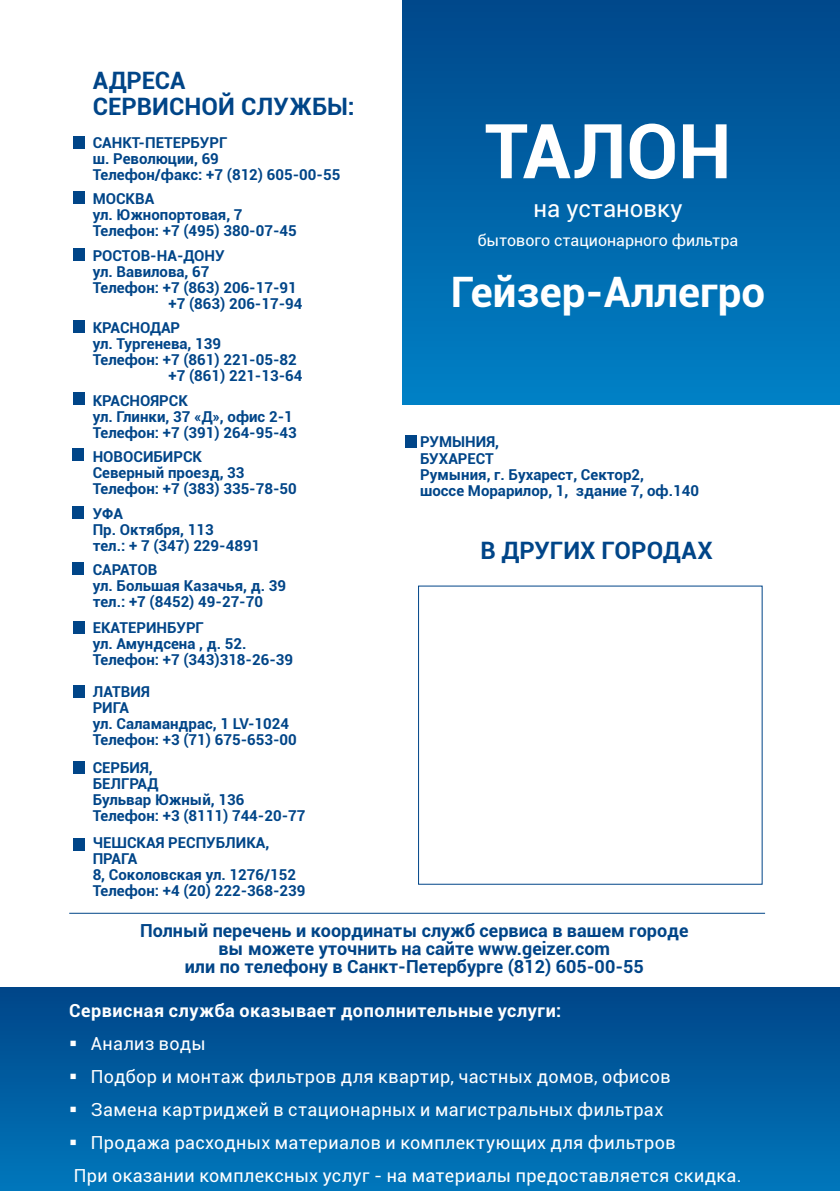
<style>
.page{position:relative;width:840px;height:1191px;background:#fff}
.page>*{position:absolute;margin:0;border:0;box-sizing:border-box;transform-origin:0 0}
.t1{font:700 75.8px "Roboto";letter-spacing:-.005em;color:#fff}
.t2{font:700 42px "Roboto";color:#fff}
.t3{font:700 24px/25.6px "Roboto";letter-spacing:.005em;color:#004588}
.t4{font:24px "Roboto";color:#fff}
.t5{font:18px "Roboto";letter-spacing:.02em;color:#fff}
.t6{font:700 18px/18px "Roboto";color:#004588;text-align:center}
.t7{font:700 18px "Roboto";letter-spacing:.03em;color:#fff}
.t8{font:16px "Roboto";color:#fff}
.t9{font:700 15px/16px "Roboto";color:#004588}
</style>
<div class="page">
<div style="left:0;top:987px;width:839px;height:204px;background:linear-gradient(to bottom,#004588,#07b)"></div>
<div style="left:402px;top:0;width:437px;height:404px;background:linear-gradient(to bottom,#00478a,#0081c6)"></div>
<hr style="left:69px;top:912px;width:695px;height:1px;background:#004588">
<div style="left:73px;top:136px;width:11px;height:12px;background:#004588"></div>
<div style="left:73px;top:191px;width:11px;height:13px;background:#004588"></div>
<div style="left:73px;top:248px;width:11px;height:12px;background:#004588"></div>
<div style="left:73px;top:320px;width:11px;height:12px;background:#004588"></div>
<div style="left:73px;top:393px;width:11px;height:12px;background:#004588"></div>
<div style="left:72px;top:507px;width:11px;height:12px;background:#004588"></div>
<div style="left:72px;top:563px;width:11px;height:12px;background:#004588"></div>
<div style="left:72px;top:449px;width:11px;height:12px;background:#004588"></div>
<div style="left:73px;top:686px;width:11px;height:12px;background:#004588"></div>
<div style="left:73px;top:621px;width:11px;height:12px;background:#004588"></div>
<div style="left:73px;top:761px;width:11px;height:12px;background:#004588"></div>
<div style="left:73px;top:838px;width:11px;height:12px;background:#004588"></div>
<div style="left:405px;top:435px;width:11px;height:12px;background:#004588"></div>
<svg style="left:71px;top:1041px;width:5px;height:5px"></svg>
<svg style="left:71px;top:1074px;width:5px;height:5px"></svg>
<svg style="left:71px;top:1107px;width:5px;height:5px"></svg>
<svg style="left:71px;top:1139px;width:5px;height:6px"></svg>
<h3 class="t3" style="left:93px;top:67px;width:263px">АДРЕСА<br>СЕРВИСНОЙ СЛУЖБЫ:</h3>
<p class="t9" style="left:93px;top:134px;width:249px">САНКТ-ПЕТЕРБУРГ<br>ш. Революции, 69<br>Телефон/факс: +7 (812) 605-00-55</p>
<p class="t9" style="left:93px;top:190px;width:205px">МОСКВА<br>ул. Южнопортовая, 7<br>Телефон: +7 (495) 380-07-45</p>
<p class="t9" style="left:93px;top:247px;width:133px">РОСТОВ-НА-ДОНУ</p>
<p class="t9" style="left:93px;top:263px;width:118px">ул. Вавилова, 67</p>
<p class="t9" style="left:93px;top:279px;width:205px">Телефон: +7 (863) 206-17-91</p>
<p class="t9" style="left:168px;top:295px;width:135px">+7 (863) 206-17-94</p>
<p class="t9" style="left:93px;top:319px;width:89px">КРАСНОДАР</p>
<p class="t9" style="left:93px;top:335px;width:130px">ул. Тургенева, 139</p>
<p class="t9" style="left:93px;top:351px;width:205px">Телефон: +7 (861) 221-05-82</p>
<p class="t9" style="left:168px;top:367px;width:135px">+7 (861) 221-13-64</p>
<p class="t9" style="left:93px;top:392px;width:205px">КРАСНОЯРСК<br>ул. Глинки, 37 «Д», офис 2-1<br>Телефон: +7 (391) 264-95-43</p>
<p class="t9" style="left:93px;top:448px;width:205px">НОВОСИБИРСК<br>Северный проезд, 33<br>Телефон: +7 (383) 335-78-50</p>
<p class="t9" style="left:93px;top:505px;width:169px">УФА<br>Пр. Октября, 113<br>тел.: + 7 (347) 229-4891</p>
<p class="t9" style="left:93px;top:561px;width:195px">САРАТОВ<br>ул. Большая Казачья, д. 39 тел.: +7 (8452) 49-27-70</p>
<p class="t9" style="left:93px;top:619px;width:202px">ЕКАТЕРИНБУРГ<br>ул. Амундсена , д. 52.<br>Телефон: +7 (343)318-26-39</p>
<p class="t9" style="left:93px;top:683px;width:205px">ЛАТВИЯ<br>РИГА<br>ул. Саламандрас, 1 LV-1024<br>Телефон: +3 (71) 675-653-00</p>
<p class="t9" style="left:93px;top:759px;width:214px">СЕРБИЯ,<br>БЕЛГРАД<br>Бульвар Южный, 136<br>Телефон: +3 (8111) 744-20-77</p>
<p class="t9" style="left:93px;top:834px;width:214px">ЧЕШСКАЯ РЕСПУБЛИКА,<br>ПРАГА<br>8, Соколовская ул. 1276/152<br>Телефон: +4 (20) 222-368-239</p>
<h1 class="t1" style="left:484px;top:98px;width:248px">ТАЛОН</h1>
<h3 class="t4" style="left:533px;top:191px;width:150px">на установку</h3>
<p class="t8" style="left:477px;top:229px;width:262px">бытового стационарного фильтра</p>
<h2 class="t2" style="left:450px;top:262px;width:315px">Гейзер-Аллегро</h2>
<p class="t9" style="left:420px;top:432px;width:280px">РУМЫНИЯ,<br>БУХАРЕСТ<br>Румыния, г. Бухарест, Сектор2,<br>шоссе Морарилор, 1, здание 7, оф.140</p>
<h3 class="t3" style="left:480px;top:536px;width:234px">В ДРУГИХ ГОРОДАХ</h3>
<p class="t6" style="left:140px;top:920px;width:549px">Полный перечень и координаты служб сервиса в вашем городе вы можете уточнить на сайте www.geizer.com<br>или по телефону в Санкт-Петербурге (812) 605-00-55</p>
<p class="t7" style="left:69px;top:998px;width:493px">Сервисная служба оказывает дополнительные услуги:</p>
<p class="t5" style="left:91px;top:1031px;width:116px">Анализ воды</p>
<p class="t5" style="left:91px;top:1064px;width:581px">Подбор и монтаж фильтров для квартир, частных домов, офисов</p>
<p class="t5" style="left:91px;top:1097px;width:574px">Замена картриджей в стационарных и магистральных фильтрах</p>
<p class="t5" style="left:91px;top:1130px;width:586px">Продажа расходных материалов и комплектующих для фильтров</p>
<p class="t5" style="left:74px;top:1163px;width:669px">При оказании комплексных услуг - на материалы предоставляется скидка.</p>
</div>
